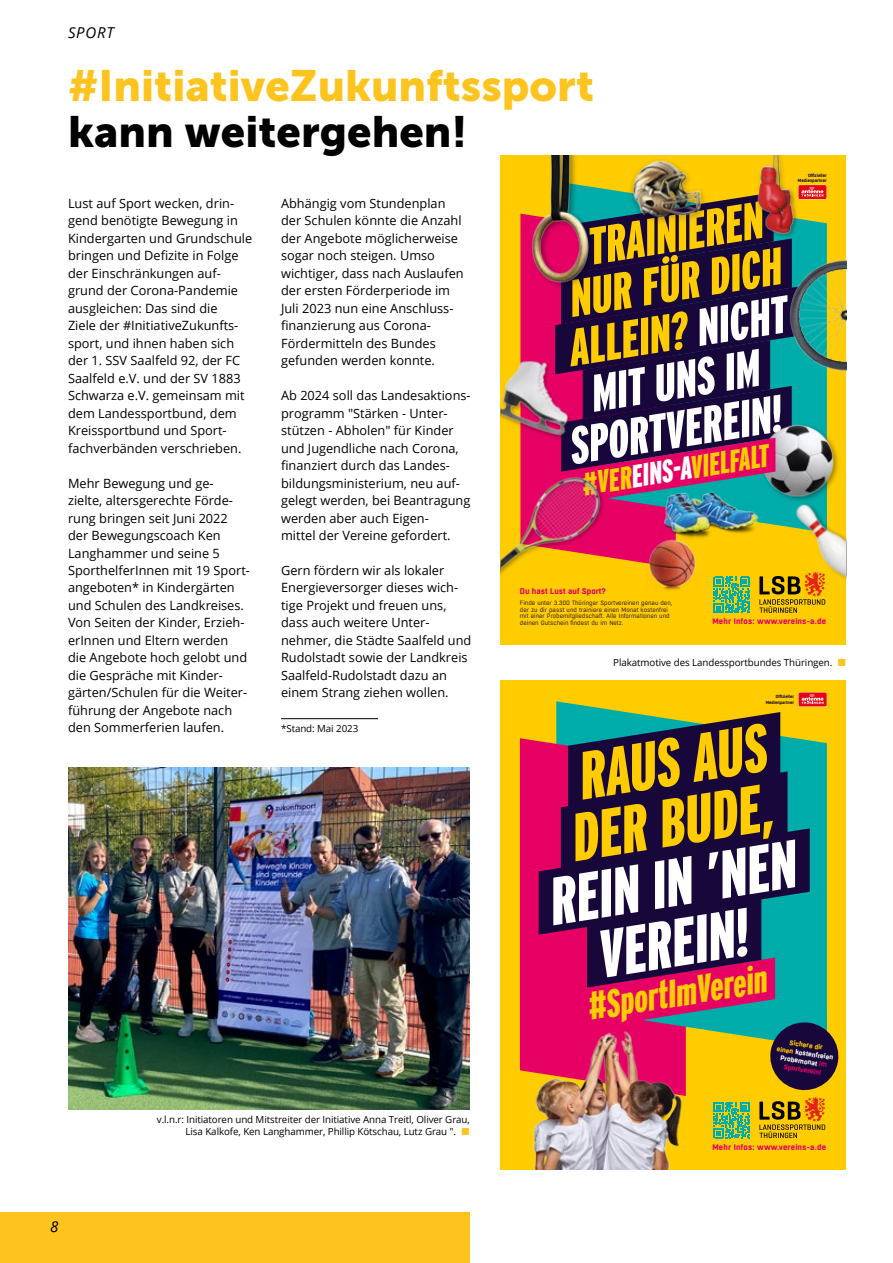
<style>
.page{position:relative;width:893px;height:1263px;background:#fff}
.page>*{position:absolute;margin:0;border:0;box-sizing:border-box;transform-origin:0 0}
.t1{font:italic 900 67.2px/59.7px "Interstate Compressed";color:#fff;text-align:center}
.t2{font:italic 900 52.2px "Interstate Compressed";color:#fc0}
.t3{font:italic 900 52.2px "Interstate Compressed";color:#fff}
.Mengentext{font:43.5px "Museo Sans 900";color:#fdc41f}
.Mengentext-2{font:43.5px "Museo Sans 900";color:#000}
.t4{font:italic 900 39.15px "Interstate Compressed";color:#fc0}
.t5{font:italic 900 31.95px "Interstate Compressed";color:#fc0}
.Mengentext-3{font:italic 15px "Open Sans";letter-spacing:.05em;color:#000}
.Mengentext-4{font:12.75px/17.5px "Open Sans";color:#000}
.Mengentext-5{font:9.75px/11.7px "Open Sans";letter-spacing:-.01em;color:#000}
.t6{font:700 8.25px "Boxed Round";color:#e60064}
.t7{font:700 8.1px "Boxed Round";letter-spacing:.02em;color:#e60064}
.t8{font:700 6.9px/8.2px "Boxed Round";color:#fff;text-align:center}
.t9{font:6.15px/6.8px "Boxed Round";color:#18073a}
.t10{font:700 4.5px/5.1px "Boxed Round";color:#18073a;text-align:right}
.t11{font:700 4.35px/5.6px "Boxed Round";color:#18073a;text-align:right}
.s1{color:#fff}
.s2{color:#fc0}
.s3{color:#e60064}
</style>
<div class="page">
<div style="left:0;top:1212px;width:470px;height:51px;background:#fdc41f"></div>
<img style="left:68px;top:767px;width:402px;height:343px">
<div style="left:501px;top:680px;width:345px;height:489px;background:#fc0"></div>
<svg style="left:556px;top:692px;width:271px;height:38px"></svg>
<svg style="left:519px;top:730px;width:308px;height:57px;background:#3b2d4e"></svg>
<svg style="left:519px;top:787px;width:308px;height:189px;background:#37194d"></svg>
<svg style="left:525px;top:855px;width:298px;height:150px;background:#2b184b"></svg>
<img style="left:519px;top:1005px;width:204px;height:164px">
<svg style="left:541px;top:930px;width:298px;height:208px"></svg>
<div style="left:501px;top:155px;width:345px;height:489px;background:#fc0"></div>
<img style="left:645px;top:561px;width:51px;height:29px">
<img style="left:812px;top:526px;width:34px;height:53px">
<svg style="left:520px;top:213px;width:9px;height:41px"></svg>
<svg style="left:520px;top:254px;width:11px;height:84px"></svg>
<img style="left:529px;top:155px;width:47px;height:131px">
<img style="left:773px;top:155px;width:9px;height:5px">
<img style="left:827px;top:436px;width:12px;height:53px">
<svg style="left:531px;top:160px;width:296px;height:372px;background:#523a48"></svg>
<img style="left:501px;top:463px;width:118px;height:111px">
<img style="left:757px;top:257px;width:89px;height:117px">
<svg style="left:759px;top:572px;width:66px;height:41px"></svg>
<svg style="left:714px;top:577px;width:36px;height:36px"></svg>
<img style="left:501px;top:338px;width:105px;height:122px">
<img style="left:633px;top:466px;width:143px;height:95px">
<hr style="left:281px;top:718px;width:97px;height:1px;background:#000">
<p class="Mengentext-3" style="left:68px;top:22px;width:47px">SPORT</p>
<p class="Mengentext" style="left:68px;top:61px;width:527px">#InitiativeZukunftssport</p>
<p class="Mengentext-2" style="left:68px;top:107px;width:401px">kann weitergehen!</p>
<p class="t10" style="left:798px;top:173px;width:31px">Offizieller<br>Medienpartner</p>
<p class="Mengentext-4" style="left:68px;top:194px;width:186px">Lust auf Sport wecken, drin&shy;gend benötigte Bewegung in<br>Kindergarten und Grundschule bringen und Defizite in Folge der Einschränkungen auf&shy;grund der Corona-Pandemie ausgleichen: Das sind die<br>Ziele der #InitiativeZukunfts&shy;sport, und ihnen haben sich der 1. SSV Saalfeld 92, der FC<br>Saalfeld e.V. und der SV 1883<br>Schwarza e.V. gemeinsam mit dem Landessportbund, dem<br>Kreissportbund und Sport&shy;fachverbänden verschrieben.</p>
<p class="Mengentext-4" style="left:68px;top:474px;width:183px">Mehr Bewegung und ge&shy;zielte, altersgerechte Förde&shy;rung bringen seit Juni 2022 der Bewegungscoach Ken<br>Langhammer und seine 5<br>SporthelferInnen mit 19 Sport&shy;angeboten* in Kindergärten und Schulen des Landkreises.<br>Von Seiten der Kinder, Erzieh&shy;erInnen und Eltern werden<br>die Angebote hoch gelobt und die Gespräche mit Kinder&shy;gärten/Schulen für die Weiter&shy;führung der Angebote nach den Sommerferien laufen.</p>
<p class="Mengentext-4" style="left:281px;top:194px;width:184px">Abhängig vom Stundenplan der Schulen könnte die Anzahl der Angebote möglicherweise sogar noch steigen. Umso wichtiger, dass nach Auslaufen der ersten Förderperiode im<br>Juli 2023 nun eine Anschluss&shy;finanzierung aus Corona-<br>Fördermitteln des Bundes gefunden werden konnte.</p>
<p class="Mengentext-4" style="left:281px;top:386px;width:191px">Ab 2024 soll das Landesaktions&shy;programm "Stärken - Unter&shy;stützen - Abholen" für Kinder und Jugendliche nach Corona, finanziert durch das Landes&shy;bildungsministerium, neu auf&shy;gelegt werden, bei Beantragung werden aber auch Eigen-<br>mittel der Vereine gefordert.</p>
<p class="Mengentext-4" style="left:281px;top:561px;width:192px">Gern fördern wir als lokaler<br>Energieversorger dieses wich&shy;tige Projekt und freuen uns, dass auch weitere Unter&shy;nehmer, die Städte Saalfeld und<br>Rudolstadt sowie der Landkreis<br>Saalfeld-Rudolstadt dazu an einem Strang ziehen wollen.</p>
<p class="Mengentext-5" style="left:281px;top:722px;width:79px">*Stand: Mai 2023</p>
<p class="Mengentext-5" style="left:186px;top:1114px;width:286px;text-indent:-29px">v.l.n.r: Initiatoren und Mitstreiter der Initiative Anna Treitl, Oliver Grau,<br>Lisa Kalkofe, Ken Langhammer, Phillip Kötschau, Lutz Grau ".</p>
<p class="t2" style="left:582px;top:219px;width:179px;rotate:-9deg">TRAINIEREN</p>
<p class="t2" style="left:563px;top:271px;width:215px;rotate:-9deg">NUR FÜR DICH</p>
<p class="t2" style="left:563px;top:320px;width:222px;rotate:-9deg">ALLEIN? <span class="s1">NICHT</span></p>
<p class="t3" style="left:585px;top:366px;width:172px;rotate:-9deg">MIT UNS IM</p>
<p class="t3" style="left:563px;top:418px;width:215px;rotate:-9deg">SPORTVEREIN!</p>
<p class="t5" style="left:578px;top:467px;width:190px;rotate:-9deg">#VER<span class="s1">EINS-A</span>VIELFALT</p>
<p class="t6" style="left:520px;top:586px;width:87px">Du hast Lust auf Sport?</p>
<p class="t9" style="left:520px;top:599px;width:154px">Finde unter 3.300 Thüringer Sportvereinen genau den, der zu dir passt und trainiere einen Monat kostenfrei mit einer Probemitgliedschaft. Alle Informationen und deinen Gutschein findest du im Netz.</p>
<p class="t7" style="left:712px;top:616px;width:115px">Mehr Infos: www.vereins-a.de</p>
<p class="Mengentext-5" style="left:613px;top:656px;width:221px">Plakatmotive des Landessportbundes Thüringen.</p>
<p class="t11" style="left:766px;top:694px;width:30px">Offizieller<br>Medienpartner</p>
<p class="t1" style="left:524px;top:755px;width:251px;rotate:-9deg"><span class="s2">RAUS AUS<br>DER BUDE,<br></span>REIN IN ’NEN<br>VEREIN!</p>
<p class="t4" style="left:583px;top:985px;width:183px;rotate:-9deg">#SportImVerein</p>
<p class="t8" style="left:779px;top:1037px;width:59px;rotate:9deg"><span class="s2">Sichere dir<br>einen</span> kostenfreien<br>Probemonat <span class="s3">im<br>Sportverein!</span></p>
<p class="t7" style="left:712px;top:1141px;width:115px">Mehr Infos: www.vereins-a.de</p>
<p class="Mengentext-3" style="left:50px;top:1216px;width:10px">8</p>
</div>
